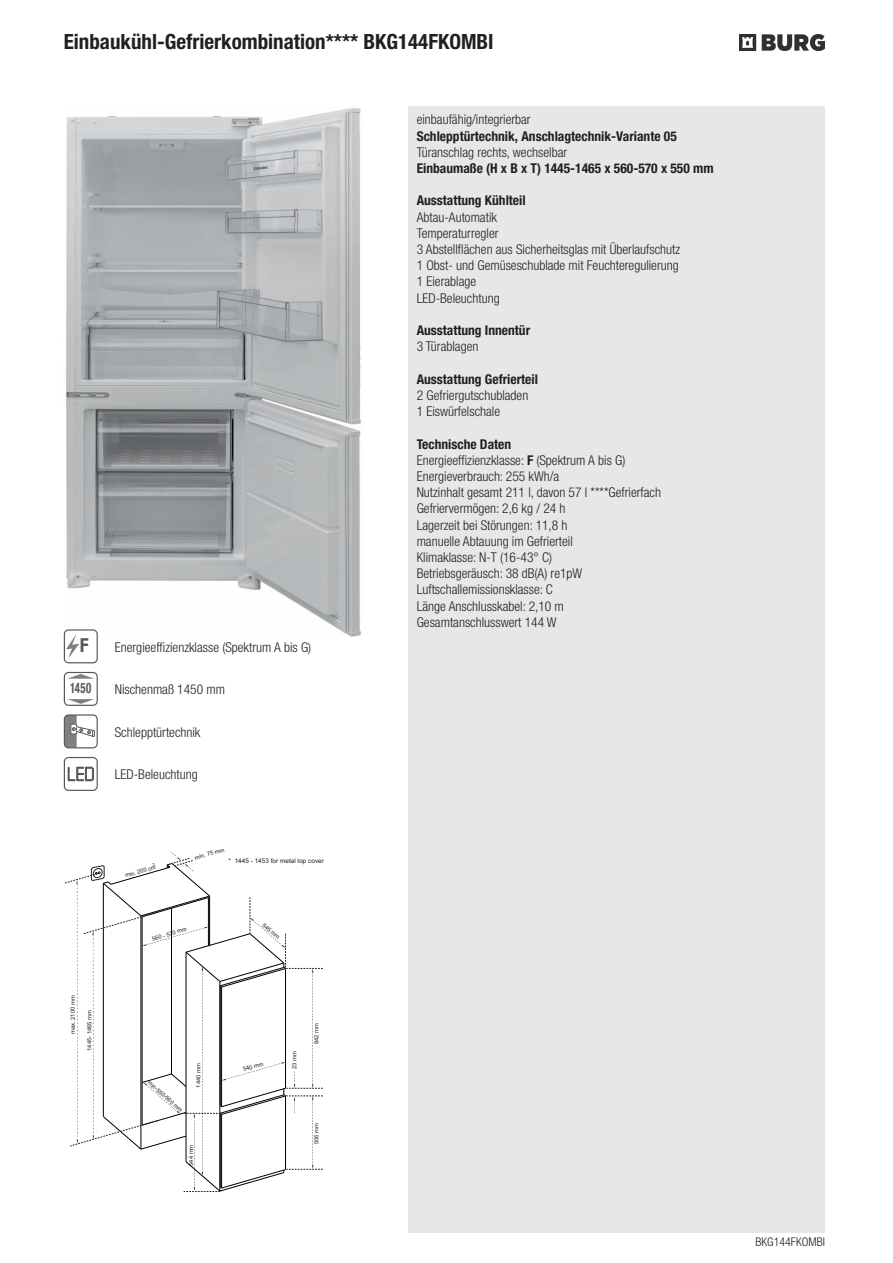
<style>
.page{position:relative;width:893px;height:1263px;background:#fff}
.page>*{position:absolute;margin:0;border:0;box-sizing:border-box;transform-origin:0 0}
.t1{font:700 condensed 21px "Helvetica Neue LT Pro";color:#231f20}
.t2{font:700 condensed 19.2px "Helvetica Neue LT Com";color:#57585a}
.t3{font:700 condensed 14.4px "Helvetica Neue LT Com";color:#57585a;scale:.75 1}
.t4{font:300 condensed 13.5px/16.2px "Helvetica Neue LT Pro";color:#231f20}
.t5{font:700 condensed 13.5px "Helvetica Neue LT Pro";color:#231f20}
.t6{font:300 condensed 12px "Helvetica Neue LT Pro";color:#231f20}
.t7{font:6.45px "Arial";color:#231f20}
.t8{font:5.85px "Arial";color:#231f20}
.s1{color:#181417}
.s2{font-weight:700}
</style>
<div class="page">
<img style="left:66px;top:108px;width:295px;height:528px">
<svg style="left:64px;top:714px;width:34px;height:34px"></svg>
<svg style="left:64px;top:757px;width:34px;height:34px"></svg>
<div style="left:408px;top:106px;width:417px;height:1127px;background:#e6e7e9"></div>
<img style="left:740px;top:35px;width:85px;height:15px">
<svg style="left:64px;top:629px;width:34px;height:34px"></svg>
<svg style="left:64px;top:672px;width:34px;height:34px"></svg>
<svg style="left:64px;top:852px;width:259px;height:340px"></svg>
<h1 class="t1" style="left:64px;top:29px;width:431px">Einbaukühl-Gefrierkombination**** BKG144FKOMBI</h1>
<h2 class="t2" style="left:80px;top:634px;width:10px">F</h2>
<p class="t3" style="left:70px;top:679px;width:30px">1450</p>
<p class="t4" style="left:115px;top:639px;width:198px">Energieeffizienzklasse (Spektrum A bis G)</p>
<p class="t4" style="left:115px;top:681px;width:112px">Nischenmaß 1450 mm</p>
<p class="t4" style="left:115px;top:724px;width:87px">Schlepptürtechnik</p>
<p class="t4" style="left:115px;top:766px;width:84px">LED-Beleuchtung</p>
<p class="t8" style="left:69px;top:1034px;width:40px;rotate:-90deg">max. 2100 mm</p>
<p class="t8" style="left:86px;top:1051px;width:42px;rotate:-90deg">1445- 1465 mm</p>
<p class="t8" style="left:124px;top:872px;width:33px;rotate:-16deg">min. 200 cm</p>
<p class="t8" style="left:194px;top:854px;width:32px;rotate:-16deg">min. 75 mm</p>
<p class="t7" style="left:229px;top:856px;width:97px">* <span class="s1">1445 -</span> 1453 for metal top cover</p>
<p class="t8" style="left:151px;top:935px;width:37px;rotate:-16deg">560 - 570 mm</p>
<p class="t8" style="left:266px;top:921px;width:22px;rotate:40deg">545 mm</p>
<p class="t8" style="left:151px;top:1079px;width:45px;rotate:41deg">min-550-560 mm</p>
<p class="t8" style="left:195px;top:1087px;width:26px;rotate:-90deg">1440 mm</p>
<p class="t8" style="left:242px;top:1066px;width:22px;rotate:-17deg">540 mm</p>
<p class="t8" style="left:291px;top:1069px;width:19px;rotate:-90deg">23 mm</p>
<p class="t8" style="left:313px;top:1044px;width:22px;rotate:-90deg">842 mm</p>
<p class="t8" style="left:187px;top:1166px;width:22px;rotate:-90deg">544 mm</p>
<p class="t8" style="left:313px;top:1144px;width:22px;rotate:-90deg">506 mm</p>
<p class="t4" style="left:417px;top:112px;width:115px">einbaufähig/integrierbar</p>
<p class="t5" style="left:417px;top:128px;width:262px">Schlepptürtechnik, Anschlagtechnik-Variante 05</p>
<p class="t4" style="left:417px;top:144px;width:152px">Türanschlag rechts, wechselbar</p>
<p class="t5" style="left:417px;top:160px;width:298px">Einbaumaße (H x B x T) 1445-1465 x 560-570 x 550 mm</p>
<p class="t5" style="left:417px;top:193px;width:110px">Ausstattung Kühlteil</p>
<p class="t4" style="left:417px;top:209px;width:265px">Abtau-Automatik<br>Temperaturregler<br>3 Abstellflächen aus Sicherheitsglas mit Überlaufschutz<br>1 Obst- und Gemüseschublade mit Feuchteregulierung<br>1 Eierablage<br>LED-Beleuchtung</p>
<p class="t5" style="left:417px;top:322px;width:115px">Ausstattung Innentür</p>
<p class="t4" style="left:417px;top:338px;width:63px">3 Türablagen</p>
<p class="t5" style="left:417px;top:371px;width:123px">Ausstattung Gefrierteil</p>
<p class="t4" style="left:417px;top:387px;width:113px">2 Gefriergutschubladen<br>1 Eiswürfelschale</p>
<p class="t4" style="left:417px;top:436px;width:246px"><span class="s2">Technische Daten<br></span>Energieeffizienzklasse: <span class="s2">F</span> (Spektrum A bis G)<br>Energieverbrauch: 255 kWh/a<br>Nutzinhalt gesamt 211 l, davon 57 l ****Gefrierfach<br>Gefriervermögen: 2,6 kg / 24 h<br>Lagerzeit bei Störungen: 11,8 h<br>manuelle Abtauung im Gefrierteil<br>Klimaklasse: N-T (16-43° C)<br>Betriebsgeräusch: 38 dB(A) re1pW<br>Luftschallemissionsklasse: C<br>Länge Anschlusskabel: 2,10 m<br>Gesamtanschlusswert 144 W</p>
<p class="t6" style="left:755px;top:1235px;width:71px">BKG144FKOMBI</p>
</div>
